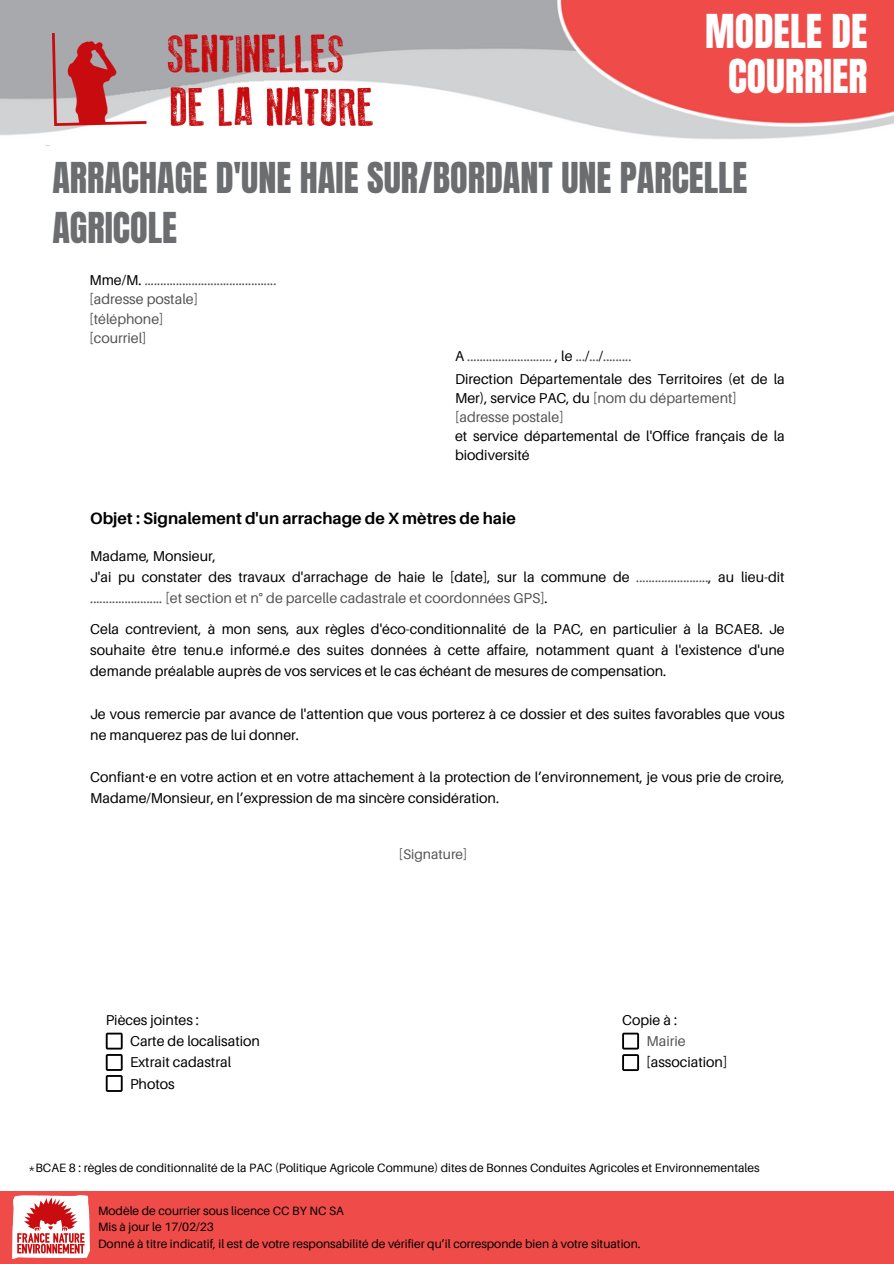
<style>
.page{position:relative;width:894px;height:1264px;background:#fff}
.page>*{position:absolute;margin:0;border:0;box-sizing:border-box;transform-origin:0 0}
.t1{font:39.75px/45px "Anton";color:#fff;text-align:center}
.t2{font:36.15px/50.7px "Anton";color:#6c6d70}
.t3{font:700 16.35px "Aileron";color:#000}
.t4{font:14.25px/21px "Aileron";color:#000}
.t5{font:14.25px/21px "Aileron";color:#545454}
.t6{font:13.8px "Aileron";color:#545454}
.t7{font:12px "Aileron";color:#000}
.s1{color:#000}
.s2{color:#545454}
.s3{font-family:"Noto Sans"}
</style>
<div class="page">
<div style="left:0;top:1190px;width:893px;height:73px;background:#ef4b48"></div>
<img style="left:12px;top:1195px;width:78px;height:63px">
<img style="left:0;top:0;width:893px;height:140px">
<img style="left:52px;top:33px;width:320px;height:93px">
<svg style="left:622px;top:1032px;width:17px;height:39px"></svg>
<svg style="left:106px;top:1032px;width:17px;height:59px"></svg>
<p class="t1" style="left:704px;top:10px;width:164px">MODELE DE<br>COURRIER</p>
<p class="t2" style="left:52px;top:153px;width:696px">ARRACHAGE D'UNE HAIE SUR/BORDANT UNE PARCELLE<br>AGRICOLE</p>
<p class="t5" style="left:89px;top:269px;width:188px"><span class="s1">Mme/M.</span> ..........................................</p>
<p class="t5" style="left:89px;top:288px;width:110px">[adresse postale]</p>
<p class="t5" style="left:89px;top:308px;width:75px">[téléphone]</p>
<p class="t5" style="left:89px;top:327px;width:59px">[courriel]</p>
<p class="t5" style="left:455px;top:345px;width:178px"><span class="s1">A</span> ........................... <span class="s1">, le</span> ...<span class="s1">/</span>...<span class="s1">/</span>.........</p>
<p class="t4" style="left:455px;top:369px;width:331px;line-height:19.2px">Direction Départementale des Territoires (et de la<br>Mer), service PAC, du <span class="s2">[nom du département]</span></p>
<p class="t5" style="left:455px;top:406px;width:110px">[adresse postale]</p>
<p class="t4" style="left:455px;top:426px;width:331px;line-height:19.2px">et service départemental de l'Office français de la biodiversité</p>
<p class="t3" style="left:90px;top:508px;width:427px">Objet : Signalement d'un arrachage de X mètres de haie</p>
<p class="t4" style="left:90px;top:545px;width:127px">Madame, Monsieur,</p>
<p class="t5" style="left:90px;top:566px;width:695px"><span class="s1">J'ai pu constater des travaux d'arrachage de haie le [date], sur la commune de</span> .......................<span class="s1">, au lieu-dit </span>....................... [et section et n° de parcelle cadastrale et coordonnées GPS]<span class="s1">.</span></p>
<p class="t4" style="left:90px;top:617px;width:695px;text-align:justify">Cela contrevient, à mon sens, aux règles d'éco-conditionnalité de la PAC, en particulier à la BCAE8. Je souhaite être tenu.e informé.e des suites données à cette affaire, notamment quant à l'existence d'une demande préalable auprès de vos services et le cas échéant de mesures de compensation.</p>
<p class="t4" style="left:90px;top:703px;width:695px">Je vous remercie par avance de l'attention que vous porterez à ce dossier et des suites favorables que vous ne manquerez pas de lui donner.</p>
<p class="t4" style="left:90px;top:766px;width:695px">Confiant<span class="s3">⸱</span>e en votre action et en votre attachement à la protection de l’environnement, je vous prie de croire,<br>Madame/Monsieur, en l’expression de ma sincère considération.</p>
<p class="t4" style="left:106px;top:1008px;width:95px">Pièces jointes :</p>
<p class="t4" style="left:130px;top:1030px;width:131px">Carte de localisation</p>
<p class="t4" style="left:130px;top:1051px;width:103px">Extrait cadastral</p>
<p class="t4" style="left:130px;top:1073px;width:46px">Photos</p>
<p class="t6" style="left:399px;top:845px;width:70px">[Signature]</p>
<p class="t4" style="left:622px;top:1008px;width:57px">Copie à :</p>
<p class="t5" style="left:646px;top:1030px;width:41px">Mairie</p>
<p class="t4" style="left:646px;top:1051px;width:82px">[association]</p>
<p class="t7" style="left:29px;top:1160px;width:732px">*BCAE 8 : règles de conditionnalité de la PAC (Politique Agricole Commune) dites de Bonnes Conduites Agricoles et Environnementales</p>
<p class="t7" style="left:98px;top:1203px;width:247px">Modèle de courrier sous licence CC BY NC SA</p>
<p class="t7" style="left:98px;top:1219px;width:117px">Mis à jour le 17/02/23</p>
<p class="t7" style="left:98px;top:1235px;width:543px">Donné à titre indicatif, il est de votre responsabilité de vérifier qu’il corresponde bien à votre situation.</p>
</div>
